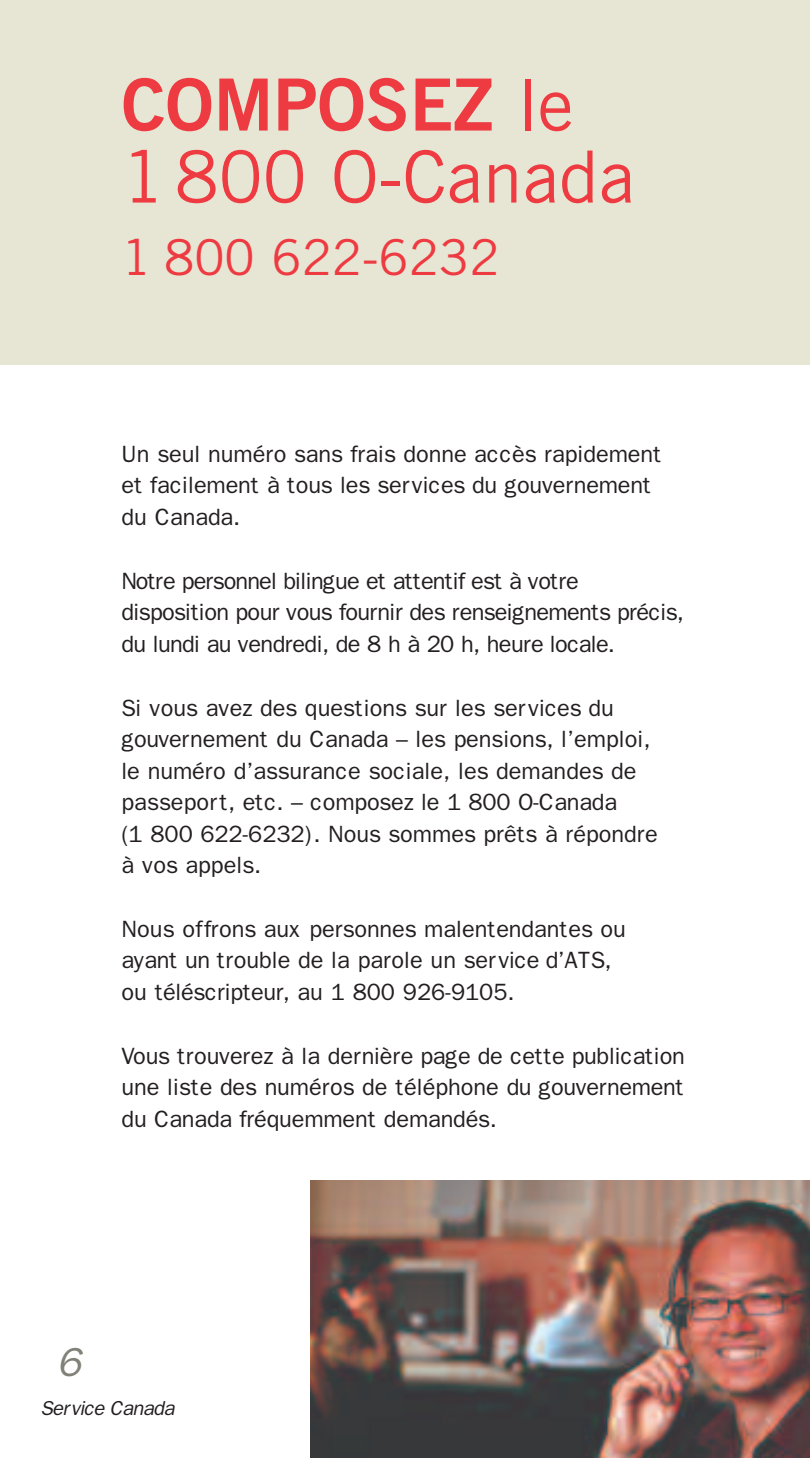
<style>
.page{position:relative;width:810px;height:1458px;background:#fff}
.page>*{position:absolute;margin:0;border:0;box-sizing:border-box;transform-origin:0 0}
.t1{font:72px "Trade Gothic";color:#ee3a41}
.t2{font:72px "Trade Gothic Bold Two";color:#ee3a41}
.t3{font:49.5px "Trade Gothic";color:#ee3a41}
.t4{font:italic 40.5px "Franklin Gothic";color:#818178}
.t5{font:23.62px/31.5px "Franklin Gothic";letter-spacing:-.005em;color:#231f20}
.t6{font:23.62px/31.5px "Franklin Gothic";letter-spacing:-.035em;color:#231f20}
.t7{font:italic 20.25px "Franklin Gothic";letter-spacing:-.03em;color:#231f20}
.s1{font-family:"Trade Gothic"}
</style>
<div class="page">
<div style="left:0;top:0;width:810px;height:364px;background:#e7e5d4"></div>
<img style="left:310px;top:1180px;width:500px;height:278px">
<h1 class="t2" style="left:122px;top:79px;width:454px">COMPOSEZ <span class="s1">le</span></h1>
<h1 class="t1" style="left:122px;top:151px;width:515px">1800 O-Canada</h1>
<h2 class="t3" style="left:122px;top:239px;width:380px">1 800 622-6232</h2>
<p class="t5" style="left:121px;top:438px;width:542px">Un seul numéro sans frais donne accès rapidement et facilement à tous les services du gouvernement du Canada.</p>
<p class="t6" style="left:121px;top:565px;width:564px">Notre personnel bilingue et attentif est à votre disposition pour vous fournir des renseignements précis, du lundi au vendredi, de 8 h à 20 h, heure locale.</p>
<p class="t5" style="left:121px;top:692px;width:538px">Si vous avez des questions sur les services du gouvernement du Canada – les pensions, l’emploi, le numéro d’assurance sociale, les demandes de passeport, etc. – composez le 1 800 O-Canada<br>(1 800 622-6232). Nous sommes prêts à répondre à vos appels.</p>
<p class="t5" style="left:121px;top:913px;width:506px">Nous offrons aux personnes malentendantes ou ayant un trouble de la parole un service d’ATS, ou téléscripteur, au 1 800 926-9105.</p>
<p class="t5" style="left:121px;top:1040px;width:565px;text-align:justify">Vous trouverez à la dernière page de cette publication une liste des numéros de téléphone du gouvernement du Canada fréquemment demandés.</p>
<h3 class="t4" style="left:57px;top:1338px;width:26px">6</h3>
<p class="t7" style="left:40px;top:1396px;width:135px">Service Canada</p>
</div>
